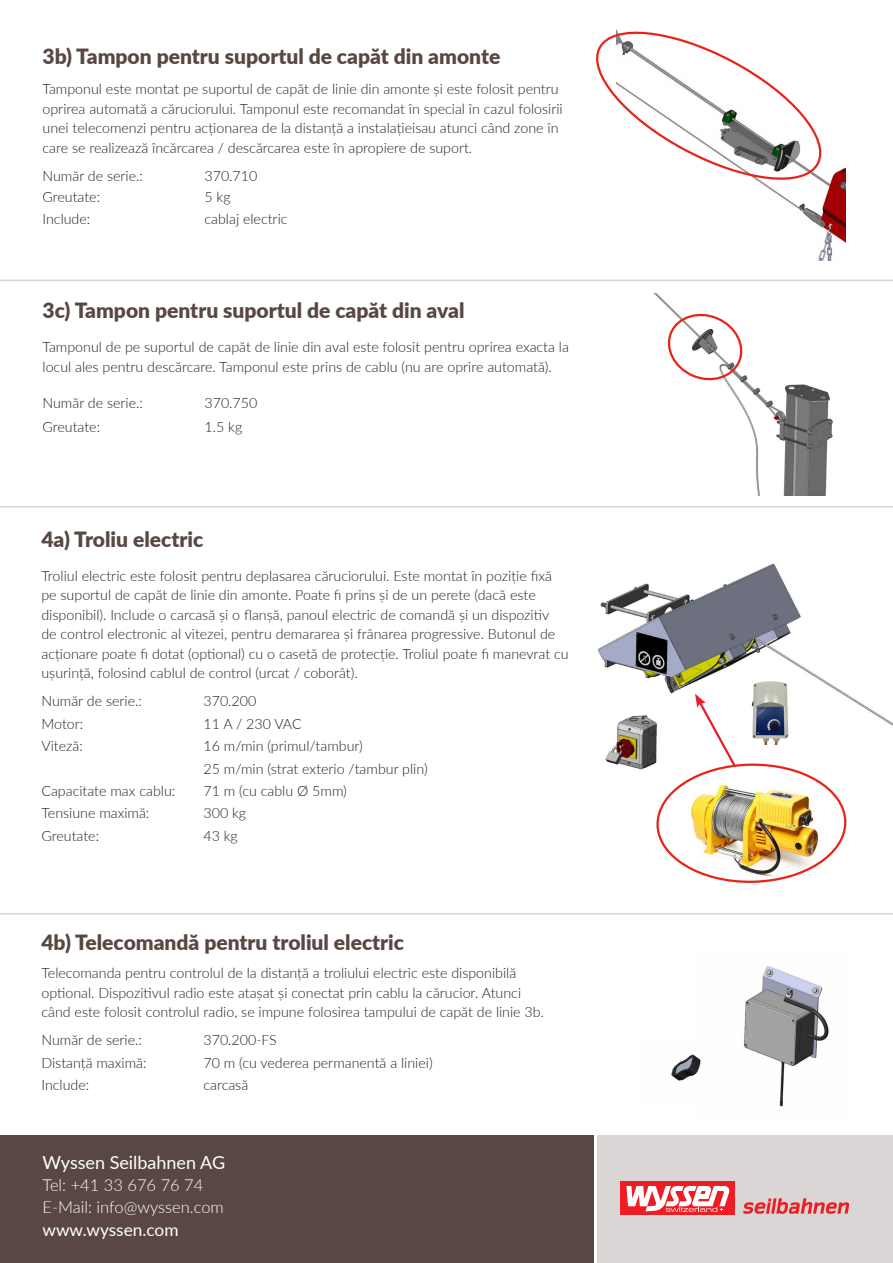
<style>
.page{position:relative;width:893px;height:1263px;background:#fff}
.page>*{position:absolute;margin:0;border:0;box-sizing:border-box;transform-origin:0 0}
.t1{font:900 21px "Lato";color:#584743}
.t2{font:18px "Lato";color:#fff}
.t3{font:17.25px "Lato";color:#fff}
.t4{font:300 16.5px/21.9px "Lato";color:#fff}
.t5{font:300 14.25px/19.5px "Lato";color:#231f20}
</style>
<div class="page">
<img style="left:743px;top:966px;width:86px;height:141px">
<img style="left:598px;top:563px;width:295px;height:207px">
<img style="left:768px;top:168px;width:77px;height:92px">
<div style="left:0;top:1135px;width:594px;height:128px;background:#584743"></div>
<div style="left:598px;top:1135px;width:295px;height:128px;background:#dad6d6"></div>
<div style="left:620px;top:1181px;width:114px;height:34px;background:#ee1d23"></div>
<svg style="left:743px;top:1198px;width:106px;height:16px"></svg>
<svg style="left:626px;top:1186px;width:104px;height:26px"></svg>
<hr style="left:0;top:280px;width:893px;height:1px;background:#dad6d6">
<hr style="left:0;top:506px;width:893px;height:1px;background:#dad6d6">
<hr style="left:0;top:913px;width:893px;height:1px;background:#dad6d6">
<svg style="left:596px;top:29px;width:238px;height:159px"></svg>
<img style="left:653px;top:293px;width:180px;height:202px">
<svg style="left:661px;top:307px;width:88px;height:77px"></svg>
<img style="left:656px;top:693px;width:191px;height:190px">
<img style="left:671px;top:1054px;width:30px;height:27px">
<img style="left:747px;top:678px;width:49px;height:67px">
<h1 class="t1" style="left:43px;top:41px;width:459px">3b) Tampon pentru suportul de capăt din amonte</h1>
<p class="t5" style="left:43px;top:79px;width:522px">Tamponul este montat pe suportul de capăt de linie din amonte și este folosit pentru oprirea automată a căruciorului. Tamponul este recomandat în special în cazul folosirii unei telecomenzi pentru acționarea de la distanță a instalațieisau atunci când zone în care se realizează încărcarea / descărcarea este în apropiere de suport.</p>
<p class="t5" style="left:43px;top:165px;width:102px">Număr de serie.:</p>
<p class="t5" style="left:205px;top:165px;width:54px">370.710</p>
<p class="t5" style="left:43px;top:187px;width:59px">Greutate:</p>
<p class="t5" style="left:205px;top:187px;width:28px">5 kg</p>
<p class="t5" style="left:43px;top:208px;width:49px">Include:</p>
<p class="t5" style="left:205px;top:208px;width:85px">cablaj electric</p>
<h1 class="t1" style="left:43px;top:295px;width:424px">3c) Tampon pentru suportul de capăt din aval</h1>
<p class="t5" style="left:43px;top:337px;width:528px">Tamponul de pe suportul de capăt de linie din aval este folosit pentru oprirea exacta la locul ales pentru descărcare. Tamponul este prins de cablu (nu are oprire automată).</p>
<p class="t5" style="left:43px;top:393px;width:102px">Număr de serie.:</p>
<p class="t5" style="left:205px;top:393px;width:54px">370.750</p>
<p class="t5" style="left:43px;top:416px;width:59px">Greutate:</p>
<p class="t5" style="left:205px;top:416px;width:39px">1.5 kg</p>
<h1 class="t1" style="left:41px;top:523px;width:163px">4a) Troliu electric</h1>
<p class="t5" style="left:41px;top:565px;width:529px">Troliul electric este folosit pentru deplasarea căruciorului. Este montat în poziție fixă pe suportul de capăt de linie din amonte. Poate fi prins și de un perete (dacă este disponibil). Include o carcasă și o flanșă, panoul electric de comandă și un dispozitiv<br>de control electronic al vitezei, pentru demararea și frânarea progressive. Butonul de acționare poate fi dotat (optional) cu o casetă de protecție. Troliul poate fi manevrat cu ușurință, folosind cablul de control (urcat / coborât).</p>
<p class="t5" style="left:41px;top:691px;width:102px">Număr de serie.:</p>
<p class="t5" style="left:203px;top:691px;width:54px">370.200</p>
<p class="t5" style="left:41px;top:713px;width:43px">Motor:</p>
<p class="t5" style="left:203px;top:713px;width:100px">11 A / 230 VAC</p>
<p class="t5" style="left:41px;top:736px;width:43px">Viteză:</p>
<p class="t5" style="left:203px;top:734px;width:226px;line-height:22.5px">16 m/min (primul/tambur)<br>25 m/min (strat exterio /tambur plin)</p>
<p class="t5" style="left:41px;top:781px;width:135px">Capacitate max cablu:</p>
<p class="t5" style="left:203px;top:781px;width:145px">71 m (cu cablu Ø 5mm)</p>
<p class="t5" style="left:41px;top:803px;width:109px">Tensiune maximă:</p>
<p class="t5" style="left:203px;top:803px;width:44px">300 kg</p>
<p class="t5" style="left:41px;top:825px;width:59px">Greutate:</p>
<p class="t5" style="left:203px;top:825px;width:36px">43 kg</p>
<h1 class="t1" style="left:41px;top:926px;width:364px">4b) Telecomandă pentru troliul electric</h1>
<p class="t5" style="left:41px;top:963px;width:504px">Telecomanda pentru controlul de la distanță a troliului electric este disponibilă optional. Dispozitivul radio este atașat și conectat prin cablu la cărucior. Atunci când este folosit controlul radio, se impune folosirea tampului de capăt de linie 3b.</p>
<p class="t5" style="left:41px;top:1030px;width:102px">Număr de serie.:</p>
<p class="t5" style="left:203px;top:1030px;width:75px">370.200-FS</p>
<p class="t5" style="left:41px;top:1052px;width:107px">Distanță maximă:</p>
<p class="t5" style="left:203px;top:1052px;width:231px">70 m (cu vederea permanentă a liniei)</p>
<p class="t5" style="left:41px;top:1075px;width:49px">Include:</p>
<p class="t5" style="left:203px;top:1075px;width:46px">carcasă</p>
<p class="t2" style="left:43px;top:1150px;width:184px">Wyssen Seilbahnen AG</p>
<p class="t4" style="left:43px;top:1174px;width:183px">Tel: +41 33 676 76 74<br>E-Mail: info@wyssen.com</p>
<p class="t3" style="left:43px;top:1217px;width:138px">www.wyssen.com</p>
</div>
